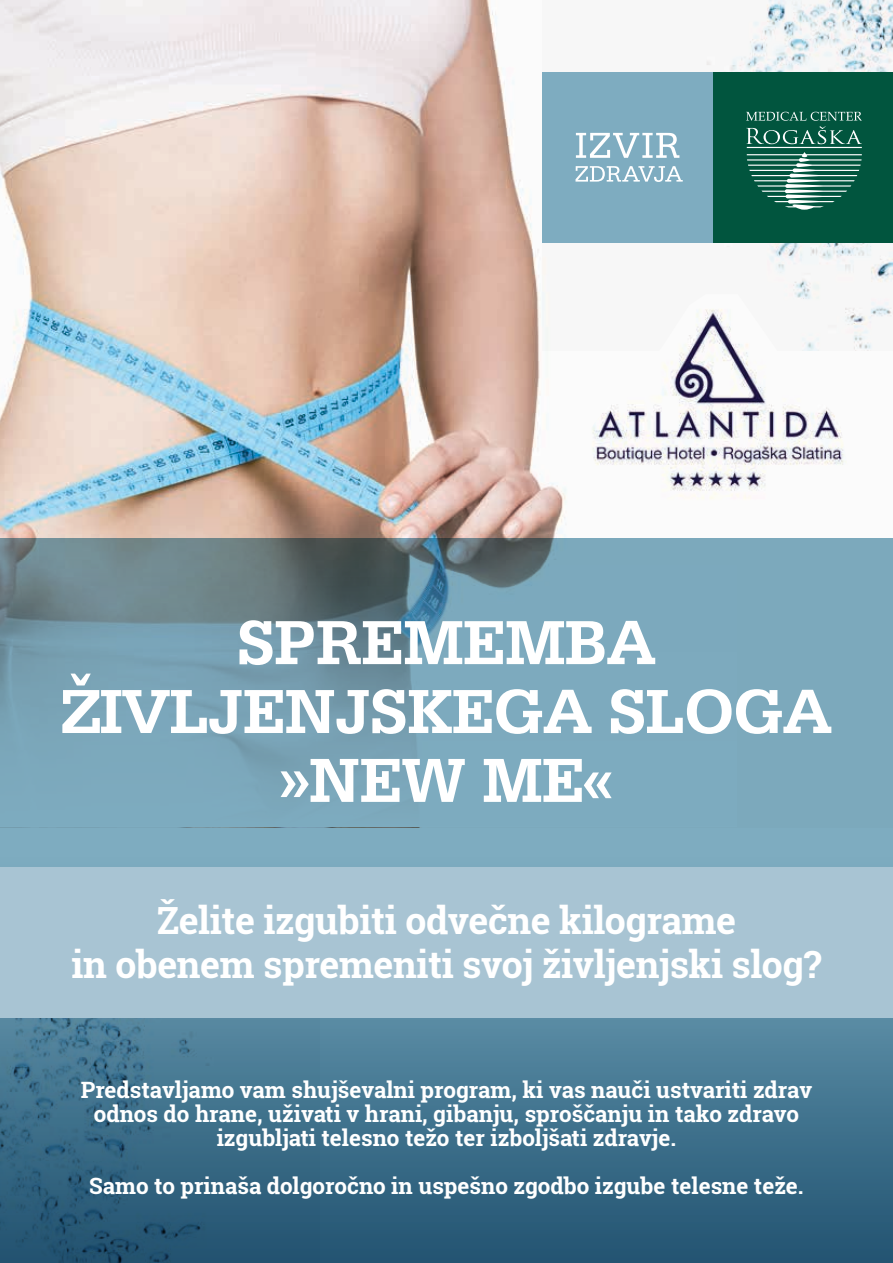
<style>
.page{position:relative;width:893px;height:1263px;background:#fff}
.page>*{position:absolute;margin:0;border:0;box-sizing:border-box;transform-origin:0 0}
.t1{font:700 65.85px/68.8px "Serifa BT";letter-spacing:-.01em;color:#fff;text-align:center}
.t2{font:700 37.5px/43.5px "Roboto Slab";letter-spacing:-.01em;color:#fff;text-align:center}
.t3{font:700 22.5px/24px "Roboto Slab";color:#fff;text-align:center}
.s1{font-family:"Roboto Slab"}
</style>
<div class="page">
<img style="left:0;top:0;width:871px;height:480px">
<img style="left:0;top:480px;width:567px;height:58px">
<svg style="left:0;top:538px;width:893px;height:320px;background:#779fb1"></svg>
<div style="left:0;top:858px;width:893px;height:405px;background:#7eacc0"></div>
<svg style="left:320px;top:1018px;width:573px;height:245px;background:#3c6e8a"></svg>
<img style="left:543px;top:0;width:350px;height:350px">
<img style="left:0;top:1018px;width:320px;height:245px">
<div style="left:713px;top:72px;width:180px;height:170px;background:#01553e"></div>
<div style="left:543px;top:72px;width:170px;height:170px;background:#7eacc0"></div>
<svg style="left:576px;top:133px;width:103px;height:25px"></svg>
<svg style="left:575px;top:166px;width:108px;height:16px"></svg>
<svg style="left:746px;top:112px;width:116px;height:98px"></svg>
<div style="left:0;top:867px;width:893px;height:151px;background:#a8c4d3"></div>
<img style="left:587px;top:294px;width:262px;height:206px">
<h1 class="t1" style="left:61px;top:606px;width:772px">SPREMEMBA<br>ŽIVLJENJSKEGA SLOGA <span class="s1">»</span>NEW ME<span class="s1">«</span></h1>
<h2 class="t2" style="left:71px;top:899px;width:752px">Želite izgubiti odvečne kilograme<br>in obenem spremeniti svoj življenjski slog?</h2>
<p class="t3" style="left:81px;top:1078px;width:733px">Predstavljamo vam shujševalni program, ki vas nauči ustvariti zdrav odnos do hrane, uživati v hrani, gibanju, sproščanju in tako zdravo izgubljati telesno težo ter izboljšati zdravje.</p>
<p class="t3" style="left:89px;top:1174px;width:716px">Samo to prinaša dolgoročno in uspešno zgodbo izgube telesne teže.</p>
</div>
